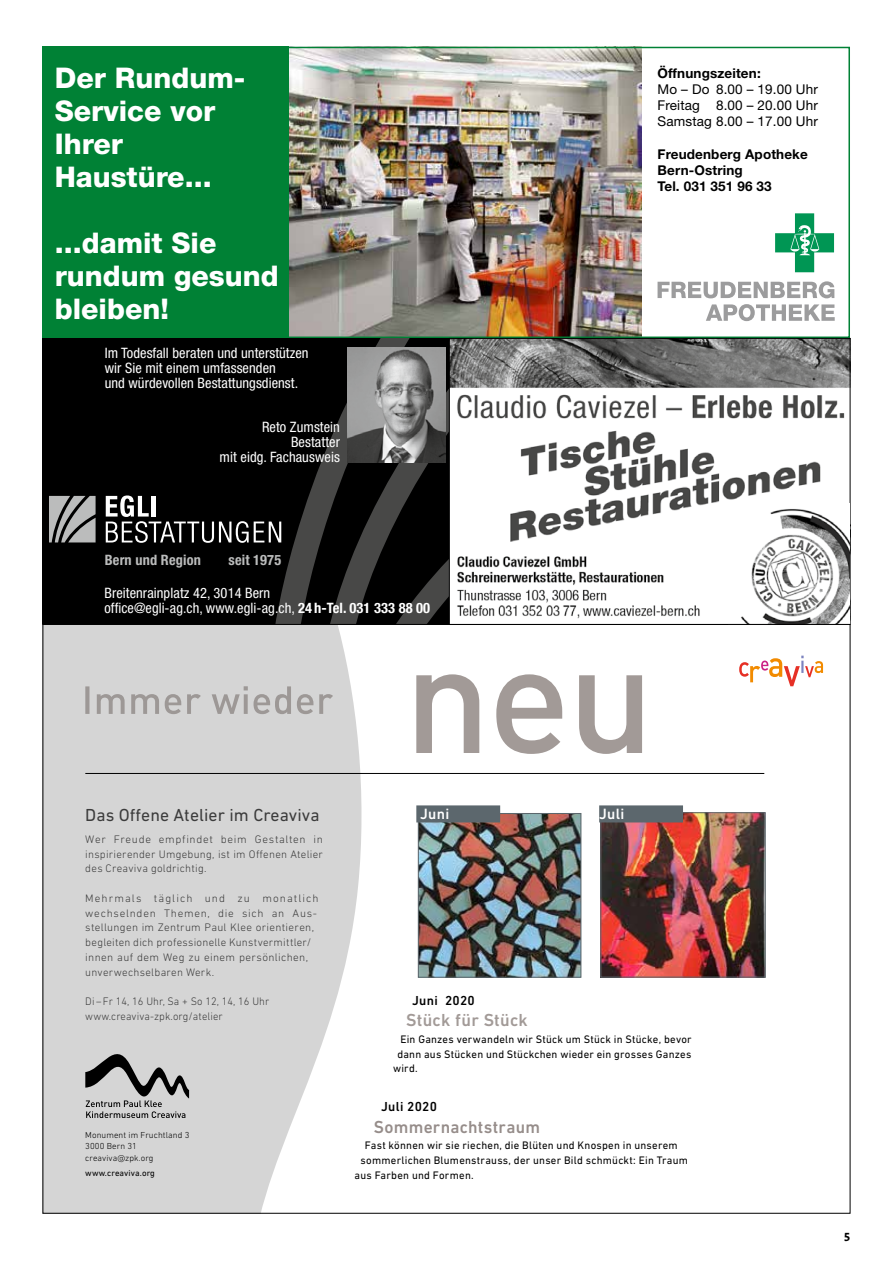
<style>
.page{position:relative;width:893px;height:1263px;background:#fff}
.page>*{position:absolute;margin:0;border:0;box-sizing:border-box;transform-origin:0 0}
.t1{font:800 28.5px/33px "Helvetica Neue LT Std";color:#fff}
.t2{font:17.7px "DIN Next LT Pro";letter-spacing:.005em;color:#000}
.t3{font:500 17.7px "DIN Next LT Pro";letter-spacing:.015em;color:#968d8a}
.t4{font:500 17.7px "DIN Next LT Pro";letter-spacing:.01em;color:#a29a97}
.t5{font:500 15.15px "DIN Next LT Pro";letter-spacing:.02em;color:#fff}
.t6{font:condensed 14.4px/15.1px "Helvetica Neue";letter-spacing:.005em;color:#fff}
.t7{font:700 condensed 14.4px "Helvetica Neue";letter-spacing:.01em;color:#bbbcbc}
.t8{font:700 13.5px/16.2px "Helvetica Neue LT Std";letter-spacing:.01em;color:#000}
.t9{font:13.5px/16.2px "Helvetica Neue LT Std";letter-spacing:.01em;color:#000;text-align:justify}
.t10{font:500 13.35px "DIN Next LT Pro";letter-spacing:.02em;color:#000}
.t11{font:700 12px "Linotype Aroma";color:#000}
.t12{font:300 11.1px/14.7px "DIN Next LT Pro";letter-spacing:.025em;color:#000;text-align:justify}
.t13{font:11.1px "DIN Next LT Pro";letter-spacing:.025em;color:#000}
.t14{font:300 11.1px/14.7px "DIN Next LT Pro";letter-spacing:.025em;color:#000;scale:.96 1}
.t15{font:300 8.85px/11.9px "DIN Next LT Pro";letter-spacing:.01em;color:#000}
.t16{font:8.85px "DIN Next LT Pro";letter-spacing:.01em;color:#000}
.s1{font-weight:700}
</style>
<div class="page">
<img style="left:289px;top:50px;width:353px;height:285px">
<svg style="left:657px;top:281px;width:177px;height:17px"></svg>
<svg style="left:706px;top:304px;width:129px;height:17px"></svg>
<svg style="left:775px;top:213px;width:59px;height:59px"></svg>
<div style="left:43px;top:47px;width:246px;height:291px;background:#008135"></div>
<div style="left:43px;top:47px;width:807px;height:291px;border:2px solid #008135"></div>
<div style="left:43px;top:338px;width:406px;height:287px;background:#000"></div>
<svg style="left:275px;top:338px;width:174px;height:286px"></svg>
<svg style="left:106px;top:495px;width:175px;height:48px"></svg>
<svg style="left:49px;top:496px;width:47px;height:46px"></svg>
<img style="left:348px;top:348px;width:98px;height:114px">
<img style="left:451px;top:340px;width:397px;height:279px">
<img style="left:729px;top:504px;width:121px;height:120px">
<svg style="left:416px;top:674px;width:226px;height:80px"></svg>
<svg style="left:45px;top:626px;width:317px;height:585px;background:#d8d8d8"></svg>
<hr style="left:85px;top:773px;width:679px;height:1px;background:#000">
<img style="left:420px;top:815px;width:159px;height:161px">
<div style="left:418px;top:813px;width:163px;height:165px;border:1px solid #5c676d"></div>
<div style="left:416px;top:805px;width:84px;height:17px;background:#5c676d"></div>
<img style="left:602px;top:814px;width:162px;height:162px">
<div style="left:600px;top:812px;width:166px;height:166px;border:1px solid #5c676d"></div>
<div style="left:599px;top:805px;width:84px;height:17px;background:#5c676d"></div>
<svg style="left:85px;top:1038px;width:104px;height:80px;background:#a9a9a9"></svg>
<svg style="left:739px;top:656px;width:84px;height:30px"></svg>
<h1 class="t1" style="left:55px;top:62px;width:192px">Der Rundum-<br>Service vor<br>Ihrer<br>Haustüre...</h1>
<h1 class="t1" style="left:55px;top:227px;width:225px">...damit Sie rundum gesund bleiben!</h1>
<p class="t6" style="left:105px;top:345px;width:205px">Im Todesfall beraten und unterstützen wir Sie mit einem umfassenden<br>und würdevollen Bestattungsdienst.</p>
<p class="t6" style="left:220px;top:419px;width:122px;text-align:right">Reto Zumstein<br>Bestatter<br>mit eidg. Fachausweis</p>
<p class="t7" style="left:105px;top:551px;width:98px">Bern und Region</p>
<p class="t7" style="left:228px;top:551px;width:54px">seit 1975</p>
<p class="t6" style="left:104px;top:585px;width:327px">Breitenrainplatz 42, 3014 Bern<br>office@egli-ag.ch, www.egli-ag.ch, <span class="s1">24 h-Tel. 031 333 88 00</span></p>
<p class="t8" style="left:658px;top:64px;width:105px">Öffnungszeiten:</p>
<p class="t9" style="left:658px;top:81px;width:162px">Mo – Do 8.00 – 19.00 Uhr Freitag 8.00 – 20.00 Uhr Samstag 8.00 – 17.00 Uhr</p>
<p class="t8" style="left:658px;top:145px;width:152px">Freudenberg Apotheke<br>Bern-Ostring<br>Tel. 031 351 96 33</p>
<h2 class="t2" style="left:85px;top:804px;width:236px">Das Offene Atelier im Creaviva</h2>
<p class="t12" style="left:85px;top:832px;width:239px">Wer Freude empfindet beim Gestalten in inspirierender Umgebung, ist im Offenen Atelier des Creaviva goldrichtig.</p>
<p class="t12" style="left:85px;top:891px;width:235px;text-align:left">Mehrmals täglich und zu monatlich wechselnden Themen, die sich an Aus&shy;stellungen im Zentrum Paul Klee orientieren, begleiten dich professionelle Kunstvermittler/ innen auf dem Weg zu einem persönlichen, unverwechselbaren Werk.</p>
<p class="t14" style="left:85px;top:994px;width:193px">Di – Fr 14, 16 Uhr, Sa + So 12, 14, 16 Uhr www.creaviva-zpk.org/atelier</p>
<p class="t15" style="left:85px;top:1128px;width:106px">Monument im Fruchtland 3<br>3000 Bern 31 creaviva@zpk.org</p>
<p class="t16" style="left:85px;top:1168px;width:71px">www.creaviva.org</p>
<h3 class="t5" style="left:420px;top:805px;width:31px">Juni</h3>
<h3 class="t5" style="left:599px;top:805px;width:27px">Juli</h3>
<p class="t10" style="left:412px;top:992px;width:64px">Juni 2020</p>
<h2 class="t4" style="left:406px;top:1010px;width:123px">Stück für Stück</h2>
<p class="t13" style="left:400px;top:1033px;width:293px">Ein Ganzes verwandeln wir Stück um Stück in Stücke, bevor</p>
<p class="t13" style="left:397px;top:1047px;width:296px">dann aus Stücken und Stückchen wieder ein grosses Ganzes</p>
<p class="t13" style="left:393px;top:1062px;width:26px">wird.</p>
<p class="t10" style="left:381px;top:1099px;width:57px">Juli 2020</p>
<h2 class="t3" style="left:374px;top:1116px;width:168px">Sommernachtstraum</h2>
<p class="t13" style="left:365px;top:1139px;width:314px">Fast können wir sie riechen, die Blüten und Knospen in unserem</p>
<p class="t13" style="left:361px;top:1154px;width:329px">sommerlichen Blumenstrauss, der unser Bild schmückt: Ein Traum</p>
<p class="t13" style="left:355px;top:1169px;width:121px">aus Farben und Formen.</p>
<p class="t11" style="left:844px;top:1226px;width:8px">5</p>
</div>
